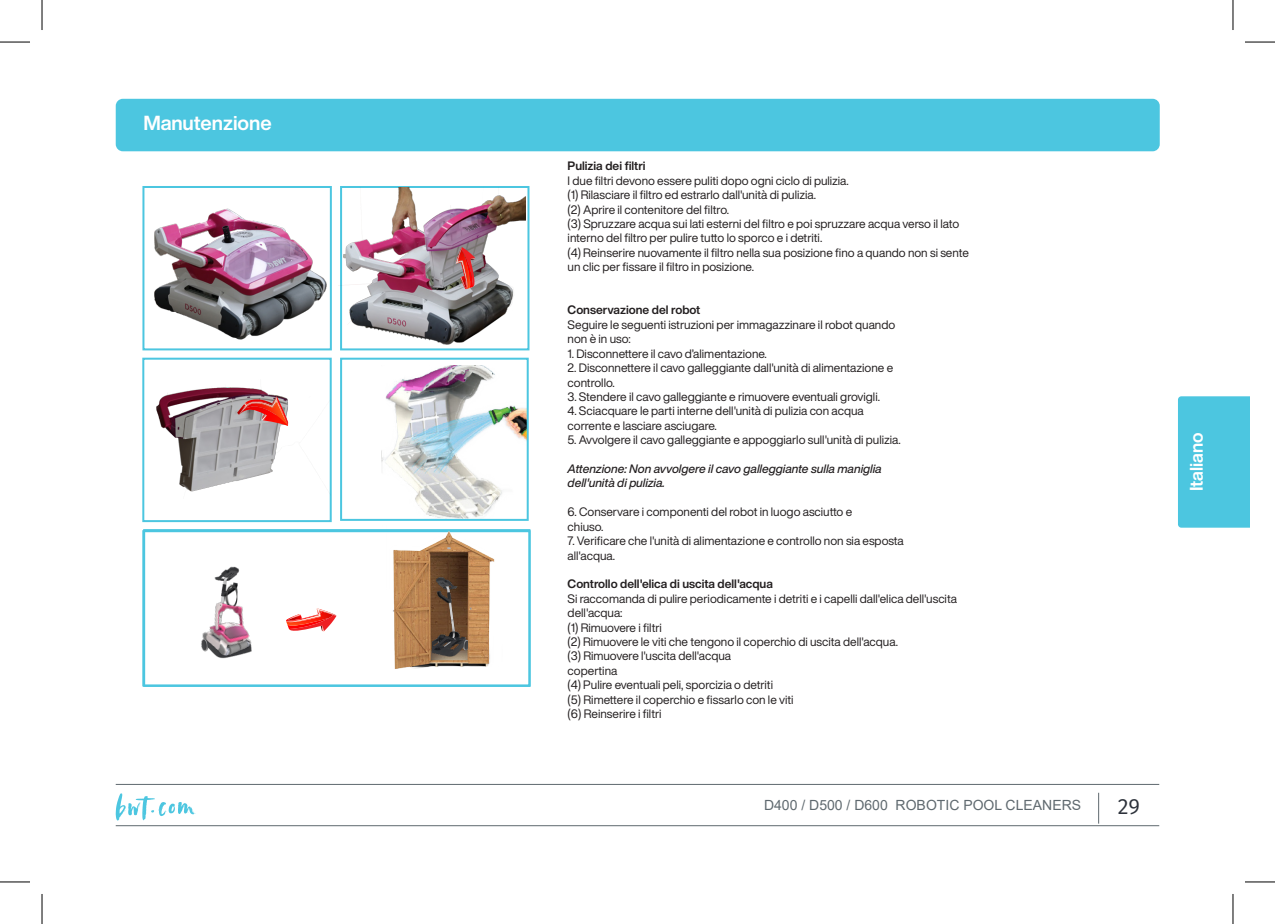
<style>
.page{position:relative;width:1275px;height:924px;background:#fff}
.page>*{position:absolute;margin:0;border:0;box-sizing:border-box;transform-origin:0 0}
.t1{font:22px "Fira Sans";color:#2d323b}
.t2{font:700 20px "Helvetica Now Display";color:#fff}
.t3{font:700 18px "Helvetica Now Display";color:#fff}
.t4{font:14px "Arial";color:#5f696f}
.t5{font:12px/14.4px "Helvetica Now Display";color:#231f20}
.t6{font:700 12px "Helvetica Now Display";color:#231f20}
.t7{font:italic 500 12px/14.4px "Helvetica Now Display";color:#231f20}
</style>
<div class="page">
<div style="left:1178px;top:396px;width:72px;height:131px;background:#4cc6e0"></div>
<div style="left:1187px;top:416px;width:21px;height:91px;background:#4cc6e0"></div>
<hr style="left:116px;top:824px;width:1043px;height:1px;background:#5f696f">
<hr style="left:116px;top:783px;width:1043px;height:1px;background:#5f696f">
<hr style="left:1098px;top:792px;width:1px;height:31px;background:#5f696f">
<svg style="left:116px;top:793px;width:79px;height:27px"></svg>
<div style="left:116px;top:99px;width:1043px;height:52px;background:#4cc6e0;border-radius:7px"></div>
<div style="left:142px;top:186px;width:190px;height:164px;border:2px solid #4cc6e0"></div>
<img style="left:144px;top:193px;width:187px;height:155px">
<div style="left:340px;top:186px;width:189px;height:164px;border:2px solid #4cc6e0"></div>
<img style="left:339px;top:188px;width:186px;height:162px">
<img style="left:381px;top:365px;width:145px;height:152px">
<div style="left:340px;top:357px;width:189px;height:163px;border:2px solid #4cc6e0"></div>
<div style="left:142px;top:357px;width:190px;height:165px;border:2px solid #4cc6e0"></div>
<img style="left:144px;top:372px;width:186px;height:126px">
<div style="left:143px;top:529px;width:387px;height:157px;border:2px solid #4cc6e0"></div>
<img style="left:367px;top:529px;width:150px;height:140px">
<svg style="left:286px;top:608px;width:51px;height:23px"></svg>
<img style="left:214px;top:566px;width:26px;height:25px">
<img style="left:224px;top:584px;width:14px;height:7px">
<img style="left:201px;top:591px;width:51px;height:68px">
<img style="left:432px;top:572px;width:35px;height:86px">
<svg style="left:237px;top:396px;width:52px;height:31px;background:#c8746f"></svg>
<svg style="left:456px;top:247px;width:20px;height:42px"></svg>
<hr style="left:0;top:42px;width:30px;height:1px;background:#000">
<hr style="left:1245px;top:42px;width:30px;height:1px;background:#000">
<hr style="left:0;top:881px;width:30px;height:1px;background:#000">
<hr style="left:1245px;top:881px;width:30px;height:1px;background:#000">
<hr style="left:42px;top:0;width:1px;height:30px;background:#000">
<hr style="left:42px;top:893px;width:1px;height:30px;background:#000">
<hr style="left:1232px;top:0;width:1px;height:30px;background:#000">
<hr style="left:1232px;top:893px;width:1px;height:30px;background:#000">
<h2 class="t2" style="left:143px;top:108px;width:130px">Manutenzione</h2>
<p class="t6" style="left:567px;top:158px;width:79px">Pulizia dei filtri</p>
<p class="t5" style="left:567px;top:173px;width:403px">I due filtri devono essere puliti dopo ogni ciclo di pulizia.<br>(1) Rilasciare il filtro ed estrarlo dall'unità di pulizia.<br>(2) Aprire il contenitore del filtro.<br>(3) Spruzzare acqua sui lati esterni del filtro e poi spruzzare acqua verso il lato interno del filtro per pulire tutto lo sporco e i detriti.<br>(4) Reinserire nuovamente il filtro nella sua posizione fino a quando non si sente un clic per fissare il filtro in posizione.</p>
<p class="t6" style="left:567px;top:302px;width:134px">Conservazione del robot</p>
<p class="t5" style="left:567px;top:317px;width:329px">Seguire le seguenti istruzioni per immagazzinare il robot quando non è in uso:</p>
<p class="t5" style="left:567px;top:346px;width:201px">1. Disconnettere il cavo d’alimentazione.</p>
<p class="t5" style="left:567px;top:360px;width:327px">2. Disconnettere il cavo galleggiante dall'unità di alimentazione e controllo.</p>
<p class="t5" style="left:567px;top:389px;width:314px">3. Stendere il cavo galleggiante e rimuovere eventuali grovigli.</p>
<p class="t5" style="left:567px;top:403px;width:298px">4. Sciacquare le parti interne dell'unità di pulizia con acqua corrente e lasciare asciugare.</p>
<p class="t5" style="left:567px;top:432px;width:334px">5. Avvolgere il cavo galleggiante e appoggiarlo sull'unità di pulizia.</p>
<p class="t7" style="left:567px;top:461px;width:316px">Attenzione: Non avvolgere il cavo galleggiante sulla maniglia dell'unità di pulizia.</p>
<p class="t5" style="left:567px;top:504px;width:286px">6. Conservare i componenti del robot in luogo asciutto e chiuso.</p>
<p class="t5" style="left:567px;top:533px;width:338px">7. Verificare che l'unità di alimentazione e controllo non sia esposta all'acqua.</p>
<p class="t6" style="left:567px;top:575px;width:207px">Controllo dell'elica di uscita dell'acqua</p>
<p class="t5" style="left:567px;top:591px;width:391px">Si raccomanda di pulire periodicamente i detriti e i capelli dall'elica dell'uscita dell'acqua:<br>(1) Rimuovere i filtri<br>(2) Rimuovere le viti che tengono il coperchio di uscita dell'acqua.<br>(3) Rimuovere l'uscita dell'acqua<br>copertina<br>(4) Pulire eventuali peli, sporcizia o detriti<br>(5) Rimettere il coperchio e fissarlo con le viti<br>(6) Reinserire i filtri</p>
<p class="t4" style="left:764px;top:795px;width:318px">D400 / D500 / D600 ROBOTIC POOL CLEANERS</p>
<h1 class="t1" style="left:1117px;top:789px;width:24px">29</h1>
<h3 class="t3" style="left:1184px;top:491px;width:60px;rotate:-90deg">Italiano</h3>
</div>
